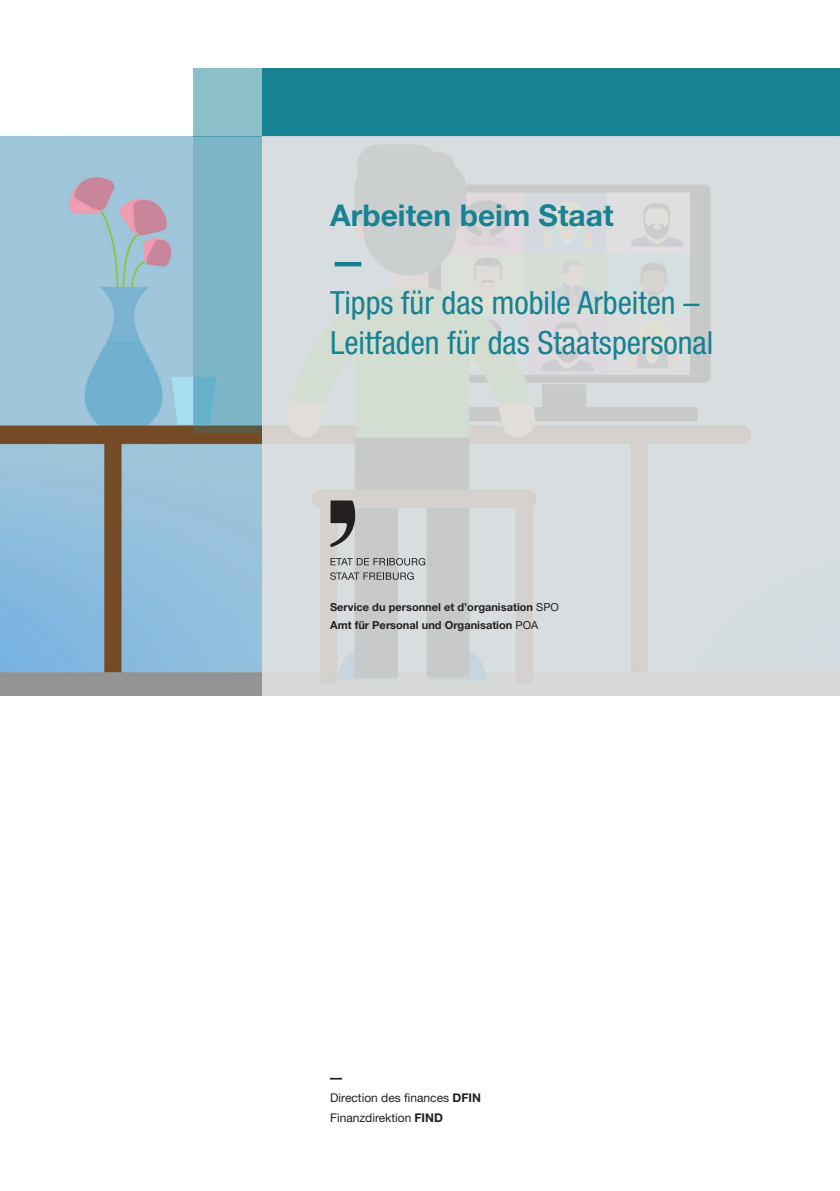
<style>
.page{position:relative;width:840px;height:1191px;background:#fff}
.page>*{position:absolute;margin:0;border:0;box-sizing:border-box;transform-origin:0 0}
.t1{font:700 36px "Helvetica Neue LT Std";color:#178293}
.t2{font:condensed 32px/40px "Helvetica Neue LT Std";color:#178293}
.t3{font:700 30px "Helvetica Neue LT Std";color:#178293}
.t4{font:12px/20px "Helvetica Neue LT Std";color:#231f20}
.t5{font:700 12px "Arial";color:#231f20}
.t6{font:700 11px/18.4px "Helvetica Neue LT Std";color:#231f20}
.s1{font-weight:400}
.s2{font-weight:700}
</style>
<div class="page">
<img style="left:0;top:136px;width:262px;height:559px">
<div style="left:262px;top:68px;width:577px;height:68px;background:#178293"></div>
<div style="left:194px;top:68px;width:68px;height:68px;background:#8bc0c9"></div>
<svg style="left:194px;top:136px;width:68px;height:298px;background:#7ab2c4"></svg>
<svg style="left:262px;top:136px;width:577px;height:559px;background:#d5d9d9"></svg>
<svg style="left:330px;top:500px;width:26px;height:47px"></svg>
<svg style="left:330px;top:558px;width:95px;height:7px"></svg>
<svg style="left:330px;top:572px;width:83px;height:8px"></svg>
<h3 class="t3" style="left:330px;top:196px;width:285px">Arbeiten beim Staat</h3>
<h1 class="t1" style="left:330px;top:238px;width:37px">—</h1>
<h2 class="t2" style="left:330px;top:282px;width:384px">Tipps für das mobile Arbeiten –<br>Leitfaden für das Staatspersonal</h2>
<p class="t6" style="left:330px;top:597px;width:230px">Service du personnel et d’organisation <span class="s1">SPO<br></span>Amt für Personal und Organisation <span class="s1">POA</span></p>
<p class="t5" style="left:330px;top:1069px;width:13px">—</p>
<p class="t4" style="left:330px;top:1087px;width:152px">Direction des finances <span class="s2">DFIN<br></span>Finanzdirektion <span class="s2">FIND</span></p>
</div>
